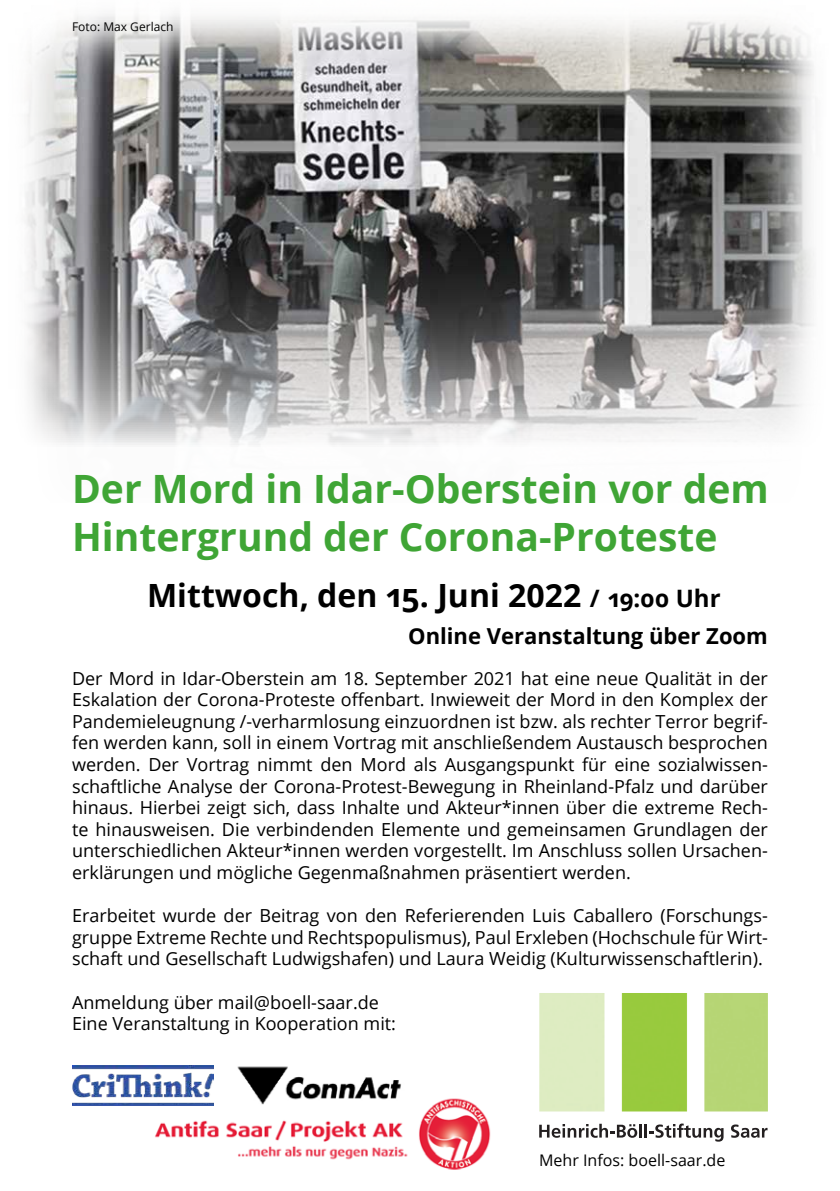
<style>
.page{position:relative;width:840px;height:1191px;background:#fff}
.page>*{position:absolute;margin:0;border:0;box-sizing:border-box;transform-origin:0 0}
.t1{font:700 39px/48px "Open Sans";color:#3fa535}
.t2{font:700 32px "Open Sans";color:#000}
.t3{font:700 22px "Open Sans";color:#000}
.t4{font:18px/21.6px "Open Sans";color:#000;text-align:justify}
.t5{font:16px "Open Sans";color:#000}
.t6{font:12px "Open Sans";color:#000}
.s1{font-size:24px}
</style>
<div class="page">
<img style="left:25px;top:14px;width:791px;height:431px">
<img style="left:539px;top:993px;width:228px;height:118px">
<svg style="left:539px;top:1123px;width:184px;height:18px"></svg>
<svg style="left:731px;top:1124px;width:36px;height:13px"></svg>
<img style="left:130px;top:1098px;width:361px;height:72px">
<img style="left:223px;top:1066px;width:195px;height:40px">
<img style="left:72px;top:1065px;width:141px;height:40px">
<p class="t6" style="left:72px;top:18px;width:103px">Foto: Max Gerlach</p>
<h1 class="t1" style="left:72px;top:464px;width:697px">Der Mord in Idar-Oberstein vor dem<br>Hintergrund der Corona-Proteste</h1>
<h2 class="t2" style="left:147px;top:573px;width:574px">Mittwoch, den 15. Juni 2022 <span class="s1">/ 19:00 Uhr</span></h2>
<p class="t3" style="left:408px;top:620px;width:361px">Online Veranstaltung über Zoom</p>
<p class="t4" style="left:72px;top:667px;width:697px">Der Mord in Idar-Oberstein am 18. September 2021 hat eine neue Qualität in der Eskalation der Corona-Proteste offenbart. Inwieweit der Mord in den Komplex der Pandemieleugnung /-verharmlosung einzuordnen ist bzw. als rechter Terror begrif&shy;fen werden kann, soll in einem Vortrag mit anschließendem Austausch besprochen werden. Der Vortrag nimmt den Mord als Ausgangspunkt für eine sozialwissen&shy;schaftliche Analyse der Corona-Protest-Bewegung in Rheinland-Pfalz und darüber hinaus. Hierbei zeigt sich, dass Inhalte und Akteur*innen über die extreme Rech&shy;te hinausweisen. Die verbindenden Elemente und gemeinsamen Grundlagen der unterschiedlichen Akteur*innen werden vorgestellt. Im Anschluss sollen Ursachen&shy;erklärungen und mögliche Gegenmaßnahmen präsentiert werden.</p>
<p class="t4" style="left:72px;top:904px;width:697px">Erarbeitet wurde der Beitrag von den Referierenden Luis Caballero (Forschungs&shy;gruppe Extreme Rechte und Rechtspopulismus), Paul Erxleben (Hochschule für Wirt&shy;schaft und Gesellschaft Ludwigshafen) und Laura Weidig (Kulturwissenschaftlerin).</p>
<p class="t4" style="left:72px;top:990px;width:325px">Anmeldung über mail@boell-saar.de<br>Eine Veranstaltung in Kooperation mit:</p>
<p class="t5" style="left:539px;top:1149px;width:188px">Mehr Infos: boell-saar.de</p>
</div>
